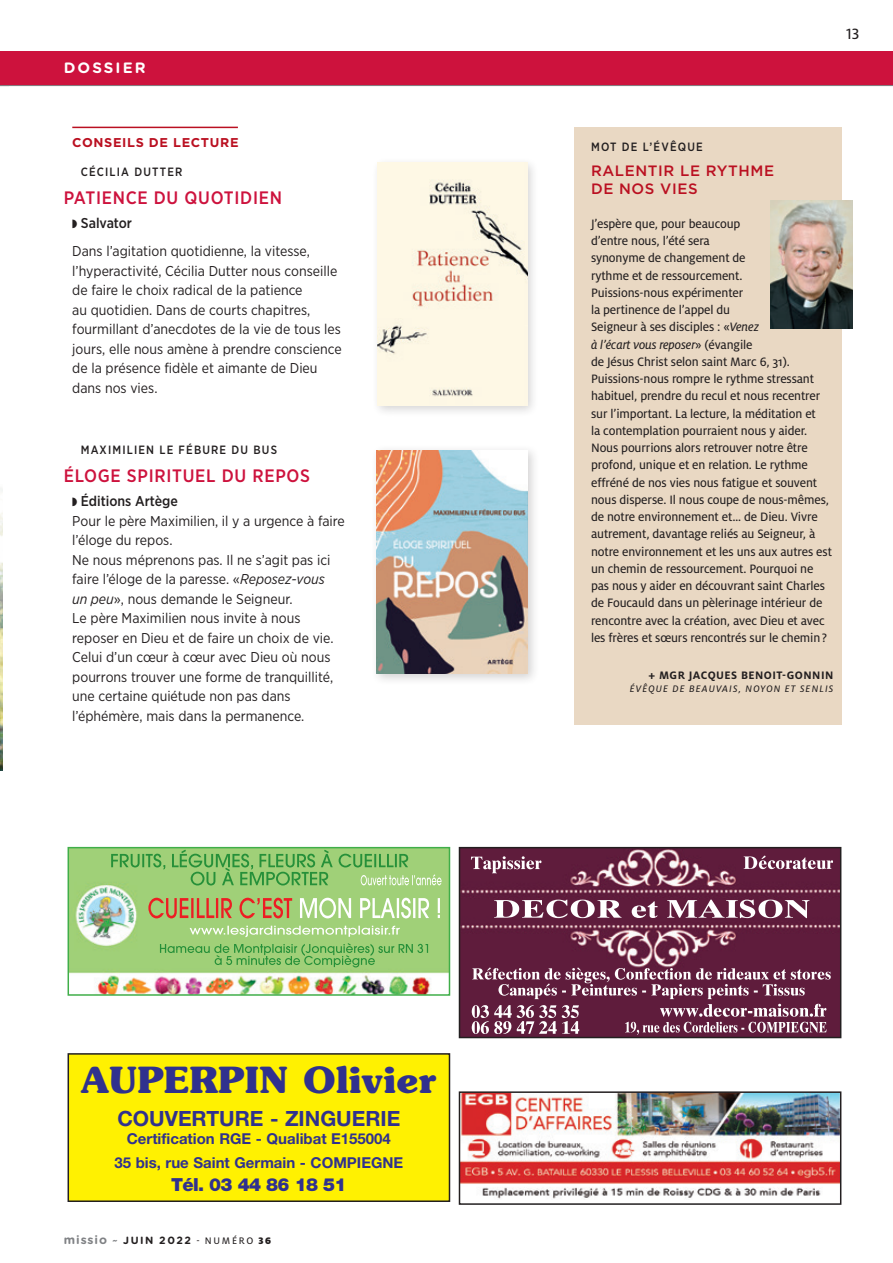
<style>
.page{position:relative;width:893px;height:1263px;background:#fff}
.page>*{position:absolute;margin:0;border:0;box-sizing:border-box;transform-origin:0 0}
.t1{font:45px "Minion Pro";color:#231f20}
.t2{font:700 36px "Souvenir";letter-spacing:.025em;color:#30318e}
.t3{font:700 21px "Helvetica Neue";color:#30318e}
.t4{font:500 18px "Gotham Narrow";letter-spacing:.04em;color:#cd123d}
.t5{font:900 18px "Helvetica Neue";letter-spacing:-.04em;color:#30318e}
.t6{font:16.5px "Milo OT Text";color:#231f20}
.t7{font:700 15px/24px "Helvetica Neue";color:#30318e;text-align:center}
.t8{font:500 15px/18px "Gotham";letter-spacing:.04em;color:#ba1021}
.t9{font:700 15px "Gotham Rounded";letter-spacing:.14em;color:#fff}
.t10{font:14.25px/19.5px "Gotham Narrow";color:#231f20}
.t11{font:13.5px/17.2px "Milo OT Text";letter-spacing:-.01em;color:#231f20}
.t12{font:700 12.75px "Gotham";letter-spacing:.05em;color:#ba1021}
.t13{font:500 12px "Gotham Narrow";letter-spacing:.1em;color:#231f20}
.t14{font:700 12px "Milo OT";letter-spacing:.04em;color:#231f20}
.t15{font:10.5px "Milo OT Text Ita";letter-spacing:.1em;color:#231f20}
.t16{font:700 10.5px "Gotham Rounded";letter-spacing:.15em;color:#231f20}
.s1{font-weight:500}
.s2{font-family:"Milo OT Text Ita"}
.s3{font-style:italic}
.s4{font-size:12px;color:#808285}
.s5{font-style:italic;color:#808285}
.s6{font-family:"Milo OT Text";font-weight:400}
.s7{font-family:"Milo OT";font-weight:900}
</style>
<div class="page">
<img style="left:0;top:488px;width:2px;height:283px">
<hr style="left:72px;top:127px;width:166px;height:1px;background:#ba1021">
<div style="left:574px;top:127px;width:268px;height:598px;background:#e9d8c3"></div>
<img style="left:771px;top:201px;width:81px;height:127px">
<div style="left:371px;top:157px;width:168px;height:260px;background:#231f20;opacity:.2"></div>
<img style="left:377px;top:163px;width:150px;height:242px">
<div style="left:371px;top:444px;width:169px;height:242px;background:#231f20;opacity:.2"></div>
<img style="left:377px;top:450px;width:151px;height:224px">
<div style="left:0;top:51px;width:893px;height:34px;background:#cd123d"></div>
<hr style="left:0;top:85px;width:893px;height:1px;background:#808285">
<img style="left:462px;top:1094px;width:376px;height:105px">
<div style="left:459px;top:1091px;width:382px;height:114px;border:2px solid #231f20"></div>
<img style="left:462px;top:850px;width:376px;height:185px">
<div style="left:459px;top:847px;width:382px;height:191px;border:2px solid #231f20"></div>
<img style="left:71px;top:850px;width:376px;height:143px">
<div style="left:68px;top:847px;width:382px;height:149px;border:2px solid #40ae49"></div>
<div style="left:68px;top:1054px;width:381px;height:147px;background:#fff101"></div>
<div style="left:68px;top:1053px;width:382px;height:149px;border:2px solid #231f20"></div>
<p class="t9" style="left:64px;top:57px;width:83px">DOSSiER</p>
<p class="t6" style="left:846px;top:24px;width:15px">13</p>
<p class="t12" style="left:72px;top:134px;width:168px">CONSEILS DE LECTURE</p>
<p class="t13" style="left:81px;top:165px;width:103px">CÉCILIA DUTTER</p>
<p class="t4" style="left:64px;top:187px;width:220px">PATIENCE DU QUOTIDIEN</p>
<p class="t10" style="left:72px;top:209px;width:239px;line-height:28px">◗ <span class="s1">Salvator<br></span>Dans l’agitation quotidienne, la vitesse,</p>
<p class="t10" style="left:72px;top:261px;width:271px">l’hyperactivité, Cécilia Dutter nous conseille de faire le choix radical de la patience<br>au quotidien. Dans de courts chapitres, fourmillant d’anecdotes de la vie de tous les jours, elle nous amène à prendre conscience de la présence fidèle et aimante de Dieu dans nos vies.</p>
<p class="t13" style="left:591px;top:139px;width:113px">MOT DE L’ÉVÊQUE</p>
<p class="t8" style="left:591px;top:161px;width:185px">RALENTIR LE RYTHME<br>DE NOS VIES</p>
<p class="t11" style="left:591px;top:215px;width:242px">J’espère que, pour beaucoup<br>d’entre nous, l’été sera<br>synonyme de changement de<br>rythme et de ressourcement.<br>Puissions-nous expérimenter<br>la pertinence de l’appel du<br>Seigneur à ses disciples : «<span class="s2">Venez<br>à l’écart vous reposer</span>» (évangile<br>de Jésus Christ selon saint Marc 6, 31).<br>Puissions-nous rompre le rythme stressant habituel, prendre du recul et nous recentrer sur l’important. La lecture, la méditation et<br>la contemplation pourraient nous y aider.<br>Nous pourrions alors retrouver notre être profond, unique et en relation. Le rythme effréné de nos vies nous fatigue et souvent nous disperse. Il nous coupe de nous-mêmes, de notre environnement et… de Dieu. Vivre autrement, davantage reliés au Seigneur, à notre environnement et les uns aux autres est un chemin de ressourcement. Pourquoi ne pas nous y aider en découvrant saint Charles de Foucauld dans un pèlerinage intérieur de rencontre avec la création, avec Dieu et avec les frères et sœurs rencontrés sur le chemin ?</p>
<p class="t14" style="left:648px;top:668px;width:186px">+ MGR JACQUES BENOIT-GONNIN</p>
<p class="t15" style="left:630px;top:683px;width:205px">ÉVÊQUE DE BEAUVAIS, NOYON ET SENLIS</p>
<p class="t13" style="left:81px;top:443px;width:198px">MAXIMILIEN LE FÉBURE DU BUS</p>
<p class="t4" style="left:64px;top:465px;width:248px">ÉLOGE SPIRITUEL DU REPOS</p>
<p class="t10" style="left:72px;top:491px;width:274px">◗ <span class="s1">Éditions Artège<br></span>Pour le père Maximilien, il y a urgence à faire l’éloge du repos.<br>Ne nous méprenons pas. Il ne s’agit pas ici faire l’éloge de la paresse. «<span class="s3">Reposez-vous<br>un peu</span>», nous demande le Seigneur.<br>Le père Maximilien nous invite à nous reposer en Dieu et de faire un choix de vie.<br>Celui d’un cœur à cœur avec Dieu où nous pourrons trouver une forme de tranquillité, une certaine quiétude non pas dans l’éphémère, mais dans la permanence.</p>
<p class="t1" style="left:180px;top:597px;width:550px">12103 - Journal de Compiègne</p>
<p class="t2" style="left:82px;top:1057px;width:356px">AUPERPIN Olivier</p>
<p class="t3" style="left:117px;top:1106px;width:285px">COUVERTURE - ZINGUERIE</p>
<p class="t7" style="left:114px;top:1126px;width:290px">Certification RGE - Qualibat E155004<br>35 bis, rue Saint Germain - COMPIEGNE</p>
<p class="t5" style="left:171px;top:1173px;width:177px">Tél. 03 44 86 18 51</p>
<p class="t16" style="left:64px;top:1232px;width:209px"><span class="s4">missio</span> <span class="s5">~</span> Juin 2022 <span class="s6">- NUMÉRO</span> <span class="s7">36</span></p>
</div>
